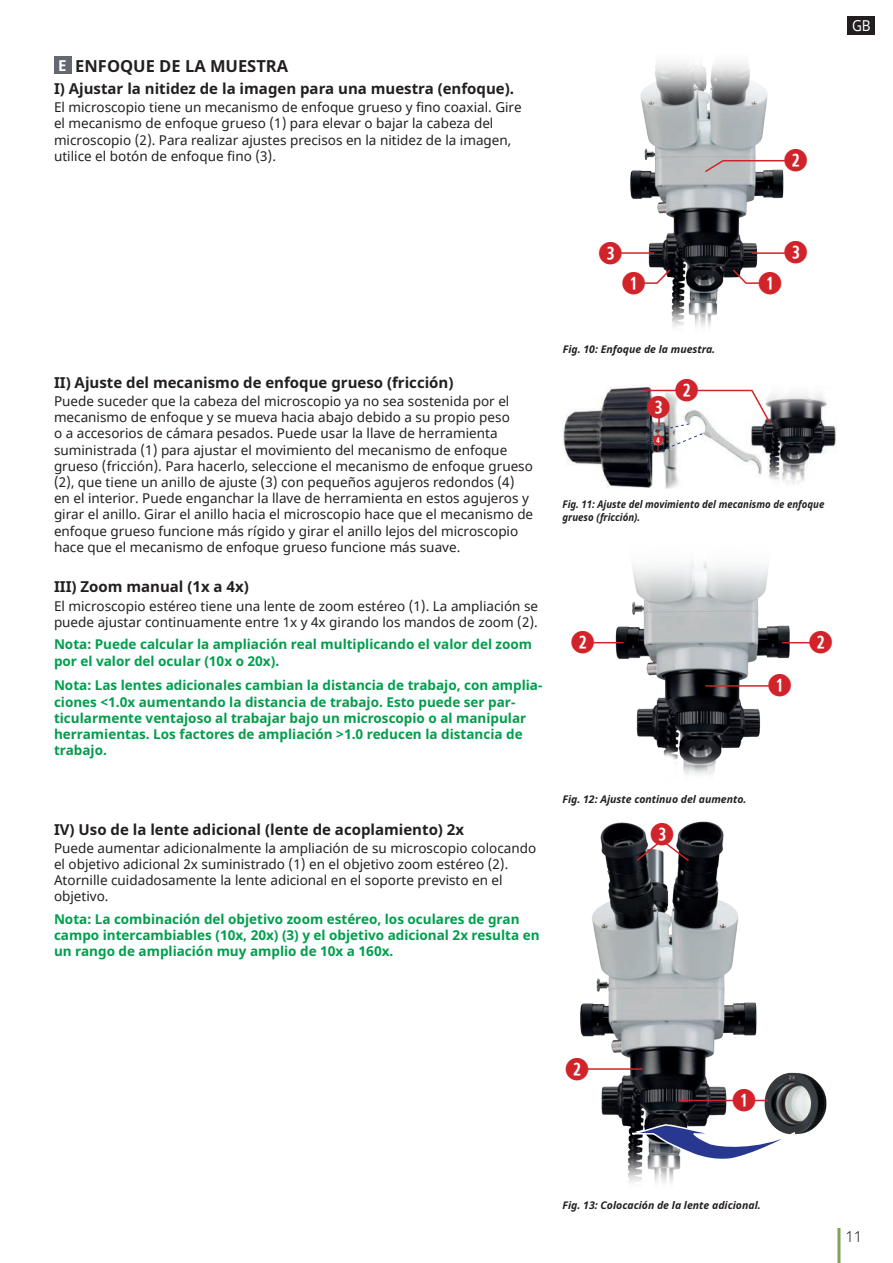
<style>
.page{position:relative;width:893px;height:1263px;background:#fff}
.page>*{position:absolute;margin:0;border:0;box-sizing:border-box;transform-origin:0 0}
.t1{font:30px "Combi Numerals Ltd";color:#d1232a}
.Überschrift_Fließtext{font:700 16.5px "Noto Sans";color:#231f20}
.Überschrift_Satz{font:700 15px "Noto Sans";color:#231f20}
.t2{font:300 15px "Noto Sans";color:#231f20}
.t3{font:15px "Noto Sans";color:#fff;scale:.9 1}
.Buchstabenkasten{font:700 15px "Noto Sans";color:#fff}
.Fließtext{font:13.5px/16.2px "Noto Sans";color:#231f20}
.HINWEIS_im_Textfluss{font:700 13.5px/16.2px "Noto Sans";color:#009e4d}
.t4{font:13.2px "Combi Numerals Ltd";color:#d1232a}
.BU_Auszeichnung_hfett_kurs_linksbdg{font:italic 700 10.5px "Noto Sans";color:#231f20}
.BU_Auszeichnung_hfett_kurs_linksbdg-2{font:italic 700 10.5px/12.6px "Noto Sans";color:#231f20;scale:.92 1}
</style>
<div class="page">
<hr style="left:837px;top:1228px;width:3px;height:35px;background:#7ba455">
<div style="left:847px;top:17px;width:28px;height:18px;background:#231f20"></div>
<div style="left:54px;top:57px;width:17px;height:17px;background:#64686f"></div>
<img style="left:620px;top:63px;width:166px;height:264px">
<svg style="left:642px;top:268px;width:30px;height:17px"></svg>
<svg style="left:731px;top:268px;width:30px;height:17px"></svg>
<hr style="left:621px;top:252px;width:33px;height:2px;background:#d1232a">
<hr style="left:752px;top:252px;width:33px;height:2px;background:#d1232a">
<svg style="left:704px;top:159px;width:82px;height:14px"></svg>
<img style="left:593px;top:561px;width:218px;height:213px">
<svg style="left:783px;top:642px;width:27px;height:1px"></svg>
<svg style="left:594px;top:642px;width:29px;height:1px"></svg>
<hr style="left:706px;top:685px;width:63px;height:2px;background:#d1232a">
<img style="left:580px;top:821px;width:247px;height:362px">
<svg style="left:617px;top:1121px;width:201px;height:40px"></svg>
<hr style="left:588px;top:1068px;width:54px;height:2px;background:#d1232a">
<svg style="left:635px;top:842px;width:55px;height:20px"></svg>
<img style="left:563px;top:385px;width:274px;height:104px">
<hr style="left:644px;top:390px;width:33px;height:1px;background:#d1232a">
<div style="left:653px;top:436px;width:10px;height:9px;background:#fff;border-radius:50%"></div>
<svg style="left:658px;top:389px;width:114px;height:63px"></svg>
<svg style="left:755px;top:1100px;width:12px;height:1px"></svg>
<hr style="left:679px;top:1100px;width:54px;height:1px;background:#d1232a">
<p class="Buchstabenkasten" style="left:58px;top:55px;width:10px">E</p>
<p class="Überschrift_Fließtext" style="left:75px;top:54px;width:214px">ENFOQUE DE LA MUESTRA</p>
<p class="Überschrift_Satz" style="left:54px;top:78px;width:462px">I) Ajustar la nitidez de la imagen para una muestra (enfoque).</p>
<p class="Fließtext" style="left:54px;top:100px;width:469px">El microscopio tiene un mecanismo de enfoque grueso y fino coaxial. Gire el mecanismo de enfoque grueso (1) para elevar o bajar la cabeza del microscopio (2). Para realizar ajustes precisos en la nitidez de la imagen, utilice el botón de enfoque fino (3).</p>
<p class="t3" style="left:852px;top:15px;width:22px">GB</p>
<p class="t1" style="left:783px;top:143px;width:26px">➋</p>
<p class="Überschrift_Satz" style="left:54px;top:372px;width:401px">II) Ajuste del mecanismo de enfoque grueso (fricción)</p>
<p class="Fließtext" style="left:54px;top:393px;width:481px">Puede suceder que la cabeza del microscopio ya no sea sostenida por el mecanismo de enfoque y se mueva hacia abajo debido a su propio peso<br>o a accesorios de cámara pesados. Puede usar la llave de herramienta suministrada (1) para ajustar el movimiento del mecanismo de enfoque grueso (fricción). Para hacerlo, seleccione el mecanismo de enfoque grueso (2), que tiene un anillo de ajuste (3) con pequeños agujeros redondos (4) en el interior. Puede enganchar la llave de herramienta en estos agujeros y girar el anillo. Girar el anillo hacia el microscopio hace que el mecanismo de enfoque grueso funcione más rígido y girar el anillo lejos del microscopio hace que el mecanismo de enfoque grueso funcione más suave.</p>
<p class="Überschrift_Satz" style="left:54px;top:576px;width:196px">III) Zoom manual (1x a 4x)</p>
<p class="Fließtext" style="left:54px;top:598px;width:486px">El microscopio estéreo tiene una lente de zoom estéreo (1). La ampliación se puede ajustar continuamente entre 1x y 4x girando los mandos de zoom (2).</p>
<p class="HINWEIS_im_Textfluss" style="left:54px;top:637px;width:480px">Nota: Puede calcular la ampliación real multiplicando el valor del zoom por el valor del ocular (10x o 20x).</p>
<p class="HINWEIS_im_Textfluss" style="left:54px;top:678px;width:490px">Nota: Las lentes adicionales cambian la distancia de trabajo, con amplia&shy;ciones &lt;1.0x aumentando la distancia de trabajo. Esto puede ser par&shy;ticularmente ventajoso al trabajar bajo un microscopio o al manipular herramientas. Los factores de ampliación &gt;1.0 reducen la distancia de trabajo.</p>
<p class="Überschrift_Satz" style="left:54px;top:818px;width:412px">IV) Uso de la lente adicional (lente de acoplamiento) 2x</p>
<p class="Fließtext" style="left:54px;top:840px;width:484px">Puede aumentar adicionalmente la ampliación de su microscopio colocando el objetivo adicional 2x suministrado (1) en el objetivo zoom estéreo (2).<br>Atornille cuidadosamente la lente adicional en el soporte previsto en el objetivo.</p>
<p class="HINWEIS_im_Textfluss" style="left:54px;top:911px;width:487px">Nota: La combinación del objetivo zoom estéreo, los oculares de gran campo intercambiables (10x, 20x) (3) y el objetivo adicional 2x resulta en un rango de ampliación muy amplio de 10x a 160x.</p>
<p class="t1" style="left:598px;top:236px;width:26px">➌</p>
<p class="t1" style="left:783px;top:235px;width:26px">➌</p>
<p class="t1" style="left:621px;top:266px;width:26px">➊</p>
<p class="t1" style="left:758px;top:266px;width:26px">➊</p>
<p class="BU_Auszeichnung_hfett_kurs_linksbdg" style="left:563px;top:342px;width:154px">Fig. 10: Enfoque de la muestra.</p>
<p class="t1" style="left:675px;top:373px;width:26px">➋</p>
<p class="t1" style="left:646px;top:390px;width:26px">➌</p>
<p class="t4" style="left:653px;top:433px;width:12px">➍</p>
<p class="BU_Auszeichnung_hfett_kurs_linksbdg-2" style="left:563px;top:498px;width:286px">Fig. 11: Ajuste del movimiento del mecanismo de enfoque grueso (fricción).</p>
<p class="t1" style="left:570px;top:625px;width:26px">➋</p>
<p class="t1" style="left:808px;top:625px;width:26px">➋</p>
<p class="t1" style="left:768px;top:668px;width:26px">➊</p>
<p class="BU_Auszeichnung_hfett_kurs_linksbdg" style="left:562px;top:791px;width:186px">Fig. 12: Ajuste continuo del aumento.</p>
<p class="t1" style="left:650px;top:817px;width:26px">➌</p>
<p class="t1" style="left:565px;top:1052px;width:26px">➋</p>
<p class="t1" style="left:732px;top:1083px;width:26px">➊</p>
<p class="BU_Auszeichnung_hfett_kurs_linksbdg" style="left:563px;top:1198px;width:200px">Fig. 13: Colocación de la lente adicional.</p>
<p class="t2" style="left:845px;top:1226px;width:19px">11</p>
</div>
